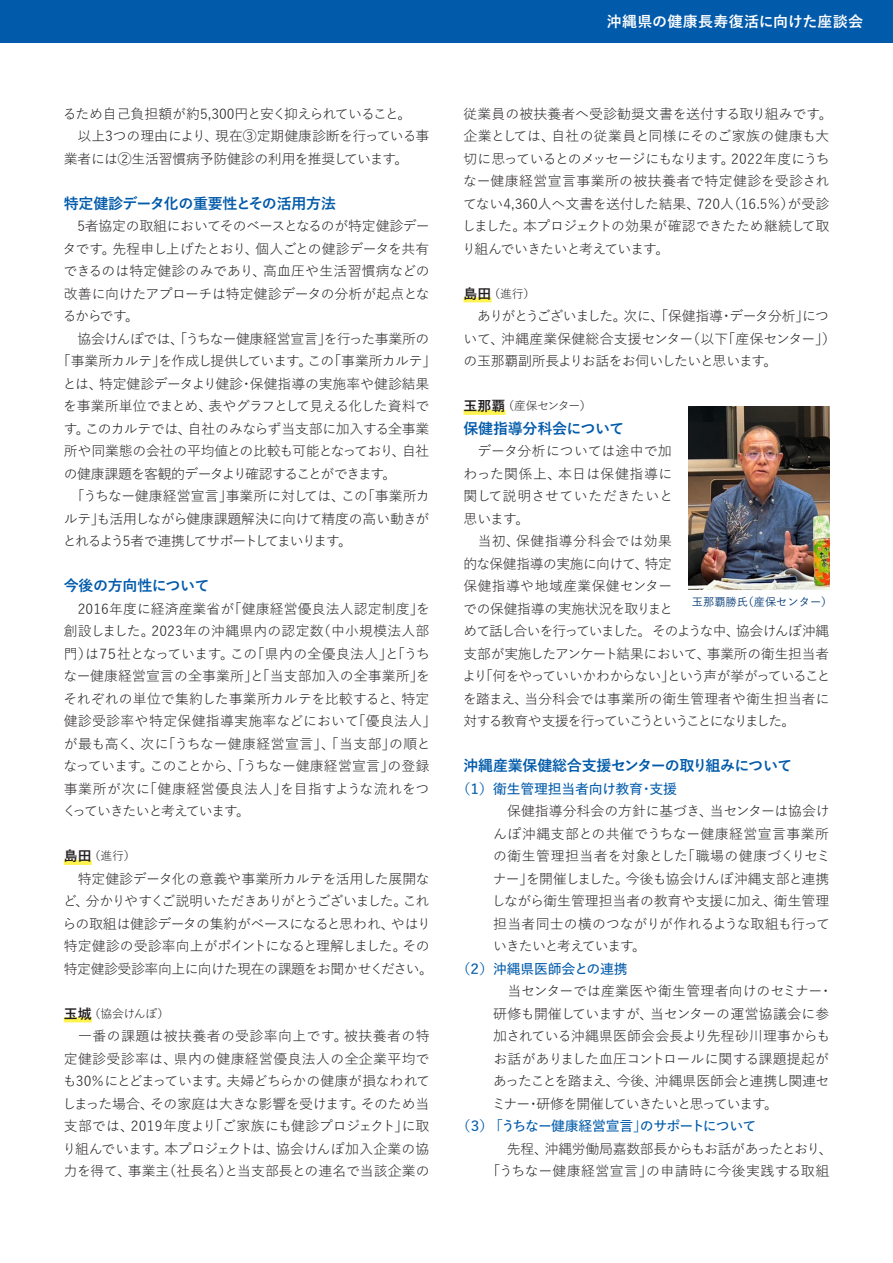
<style>
.page{position:relative;width:893px;height:1263px;background:#fff}
.page>*{position:absolute;margin:0;border:0;box-sizing:border-box;transform-origin:0 0}
.t1{font:700 15px "Yu Go Pr 6 N";letter-spacing:-.02em;color:#015aaa}
.t2{font:700 15px "Yu Go Pr 6 N";letter-spacing:.01em;color:#fff}
.t3{font:13.8px/22.5px "Yu Go Pr 6 N";letter-spacing:-.02em;color:#231f20}
.t4{font:13.8px/22.5px "Yu Go Pr 6 N";letter-spacing:.01em;color:#231f20}
.t5{font:13.8px/22.5px "Yu Go Pr 6 N";color:#231f20}
.t6{font:13.8px "Yu Go Pr 6 N";letter-spacing:-.045em;color:#231f20}
.t7{font:600 13.8px "Yu Go Pr 6 N";letter-spacing:-.015em;color:#015aaa}
.t8{font:13.8px "Yu Go Pr 6 N";letter-spacing:-.04em;color:#231f20}
.t9{font:13.8px "Yu Go Pr 6 N";letter-spacing:-.06em;color:#231f20}
.t10{font:13.8px "Yu Go Pr 6 N";letter-spacing:-.11em;color:#231f20}
.t11{font:600 13.8px "Yu Go Pr 6 N";letter-spacing:-.05em;color:#015aaa}
.t12{font:11.85px "Yu Go Pr 6 N";letter-spacing:-.015em;color:#231f20}
.t13{font:500 11.25px "Yu Go Pr 6 N";color:#013874}
.s1{font-weight:700;font-size:13.8px}
</style>
<div class="page">
<div style="left:0;top:0;width:893px;height:43px;background:#015aaa"></div>
<div style="left:64px;top:860px;width:28px;height:5px;background:#fff34f"></div>
<div style="left:64px;top:1017px;width:28px;height:5px;background:#fff34f"></div>
<div style="left:463px;top:297px;width:28px;height:5px;background:#fff34f"></div>
<div style="left:463px;top:410px;width:43px;height:5px;background:#fff34f"></div>
<img style="left:689px;top:406px;width:140px;height:183px">
<p class="t3" style="left:63px;top:100px;width:368px">るため自己負担額が約5,300円と安く抑えられていること。<br>　以上3つの理由により、現在③定期健康診断を行っている事業者には②生活習慣病予防健診の利用を推奨しています。</p>
<p class="t1" style="left:64px;top:195px;width:274px">特定健診データ化の重要性とその活用方法</p>
<p class="t3" style="left:64px;top:213px;width:367px">　5者協定の取組においてそのベースとなるのが特定健診デー</p>
<p class="t8" style="left:63px;top:236px;width:368px">タです。先程申し上げたとおり、個人ごとの健診データを共有</p>
<p class="t4" style="left:63px;top:258px;width:368px">できるのは特定健診のみであり、高血圧や生活習慣病などの</p>
<p class="t3" style="left:64px;top:280px;width:368px">改善に向けたアプローチは特定健診データの分析が起点とな</p>
<p class="t3" style="left:63px;top:303px;width:78px">るからです。</p>
<p class="t3" style="left:64px;top:325px;width:367px">　協会けんぽでは、「うちなー健康経営宣言」を行った事業所の</p>
<p class="t6" style="left:57px;top:348px;width:381px">「事業所カルテ」を作成し提供しています。この「事業所カルテ」</p>
<p class="t3" style="left:63px;top:370px;width:368px">とは、特定健診データより健診・保健指導の実施率や健診結果</p>
<p class="t3" style="left:63px;top:393px;width:368px">を事業所単位でまとめ、表やグラフとして見える化した資料で</p>
<p class="t3" style="left:64px;top:415px;width:367px">す。このカルテでは、自社のみならず当支部に加入する全事業</p>
<p class="t3" style="left:64px;top:438px;width:367px">所や同業態の会社の平均値との比較も可能となっており、自社</p>
<p class="t9" style="left:64px;top:461px;width:334px">の健康課題を客観的データより確認することができます。</p>
<p class="t3" style="left:64px;top:483px;width:367px">　「うちなー健康経営宣言」事業所に対しては、この「事業所カ</p>
<p class="t3" style="left:64px;top:506px;width:367px">ルテ」も活用しながら健康課題解決に向けて精度の高い動きが</p>
<p class="t10" style="left:63px;top:528px;width:291px">とれるよう5者で連携してサポートしてまいります。</p>
<p class="t1" style="left:64px;top:577px;width:147px">今後の方向性について</p>
<p class="t4" style="left:62px;top:595px;width:376px">　2016年度に経済産業省が「健康経営優良法人認定制度」を創設しました。2023年の沖縄県内の認定数（中小規模法人部門）は7５社となっています。この「県内の全優良法人」と「うちなー健康経営宣言の全事業所」と「当支部加入の全事業所」をそれぞれの単位で集約した事業所カルテを比較すると、特定健診受診率や特定保健指導実施率などにおいて「優良法人」が最も高く、次に「うちなー健康経営宣言」、「当支部」の順となっています。このことから、「うちなー健康経営宣言」の登録事業所が次に「健康経営優良法人」を目指すような流れをつくっていきたいと考えています。</p>
<p class="t12" style="left:64px;top:845px;width:73px"><span class="s1">島田</span>（進行）</p>
<p class="t3" style="left:62px;top:865px;width:372px">　特定健診データ化の意義や事業所カルテを活用した展開など、分かりやすくご説明いただきありがとうございました。これらの取組は健診データの集約がベースになると思われ、やはり特定健診の受診率向上がポイントになると理解しました。その特定健診受診率向上に向けた現在の課題をお聞かせください。</p>
<p class="t12" style="left:64px;top:1002px;width:107px"><span class="s1">玉城</span>（協会けんぽ）</p>
<p class="t3" style="left:62px;top:1023px;width:369px;text-align:justify">　一番の課題は被扶養者の受診率向上です。被扶養者の特定健診受診率は、県内の健康経営優良法人の全企業平均でも30％にとどまっています。夫婦どちらかの健康が損なわれてしまった場合、その家庭は大きな影響を受けます。そのため当支部では、2019年度より「ご家族にも健診プロジェクト」に取り組んでいます。本プロジェクトは、協会けんぽ加入企業の協力を得て、事業主（社長名）と当支部長との連名で当該企業の</p>
<p class="t2" style="left:607px;top:13px;width:258px">沖縄県の健康長寿復活に向けた座談会</p>
<p class="t5" style="left:462px;top:100px;width:372px">従業員の被扶養者へ受診勧奨文書を送付する取り組みです。企業としては、自社の従業員と同様にそのご家族の健康も大切に思っているとのメッセージにもなります。2022年度にうちなー健康経営宣言事業所の被扶養者で特定健診を受診されてない4,360人へ文書を送付した結果、720人（16.5％）が受診しました。本プロジェクトの効果が確認できたため継続して取り組んでいきたいと考えています。</p>
<p class="t12" style="left:463px;top:282px;width:73px"><span class="s1">島田</span>（進行）</p>
<p class="t3" style="left:463px;top:303px;width:374px">　ありがとうございました。次に、「保健指導・データ分析」について、沖縄産業保健総合支援センター（以下「産保センター」）の玉那覇副所長よりお話をお伺いしたいと思います。</p>
<p class="t12" style="left:463px;top:395px;width:130px"><span class="s1">玉那覇</span>（産保センター）</p>
<p class="t1" style="left:463px;top:420px;width:162px">保健指導分科会について</p>
<p class="t3" style="left:463px;top:438px;width:369px">　データ分析については途中で加<br>わった関係上、本日は保健指導に<br>関して説明させていただきたいと<br>思います。<br>　当初、保健指導分科会では効果<br>的な保健指導の実施に向けて、特定<br>保健指導や地域産業保健センター<br>での保健指導の実施状況を取りまと<br>めて話し合いを行っていました。 そのような中、協会けんぽ沖縄支部が実施したアンケート結果において、事業所の衛生担当者より「何をやっていいかわからない」という声が挙がっていることを踏まえ、当分科会では事業所の衛生管理者や衛生担当者に対する教育や支援を行っていこうということになりました。</p>
<p class="t1" style="left:463px;top:757px;width:330px">沖縄産業保健総合支援センターの取り組みについて</p>
<p class="t7" style="left:457px;top:776px;width:222px">（１）衛生管理担当者向け教育・支援</p>
<p class="t3" style="left:492px;top:798px;width:340px;text-align:justify">　保健指導分科会の方針に基づき、当センターは協会けんぽ沖縄支部との共催でうちなー健康経営宣言事業所の衛生管理担当者を対象とした「職場の健康づくりセミナー」を開催しました。今後も協会けんぽ沖縄支部と連携しながら衛生管理担当者の教育や支援に加え、衛生管理担当者同士の横のつながりが作れるような取組も行っていきたいと考えています。</p>
<p class="t7" style="left:457px;top:956px;width:173px">（２）沖縄県医師会との連携</p>
<p class="t3" style="left:492px;top:978px;width:343px">　当センターでは産業医や衛生管理者向けのセミナー・研修も開催していますが、当センターの運営協議会に参加されている沖縄県医師会会長より先程砂川理事からもお話がありました血圧コントロールに関する課題提起があったことを踏まえ、今後、沖縄県医師会と連携し関連セミナー・研修を開催していきたいと思っています。</p>
<p class="t11" style="left:457px;top:1113px;width:301px">（３）「うちなー健康経営宣言」のサポートについて</p>
<p class="t3" style="left:486px;top:1136px;width:348px;text-align:center">　先程、沖縄労働局嘉数部長からもお話があったとおり、「うちなー健康経営宣言」の申請時に今後実践する取組</p>
<p class="t13" style="left:692px;top:591px;width:142px">玉那覇勝氏（産保センター）</p>
</div>
